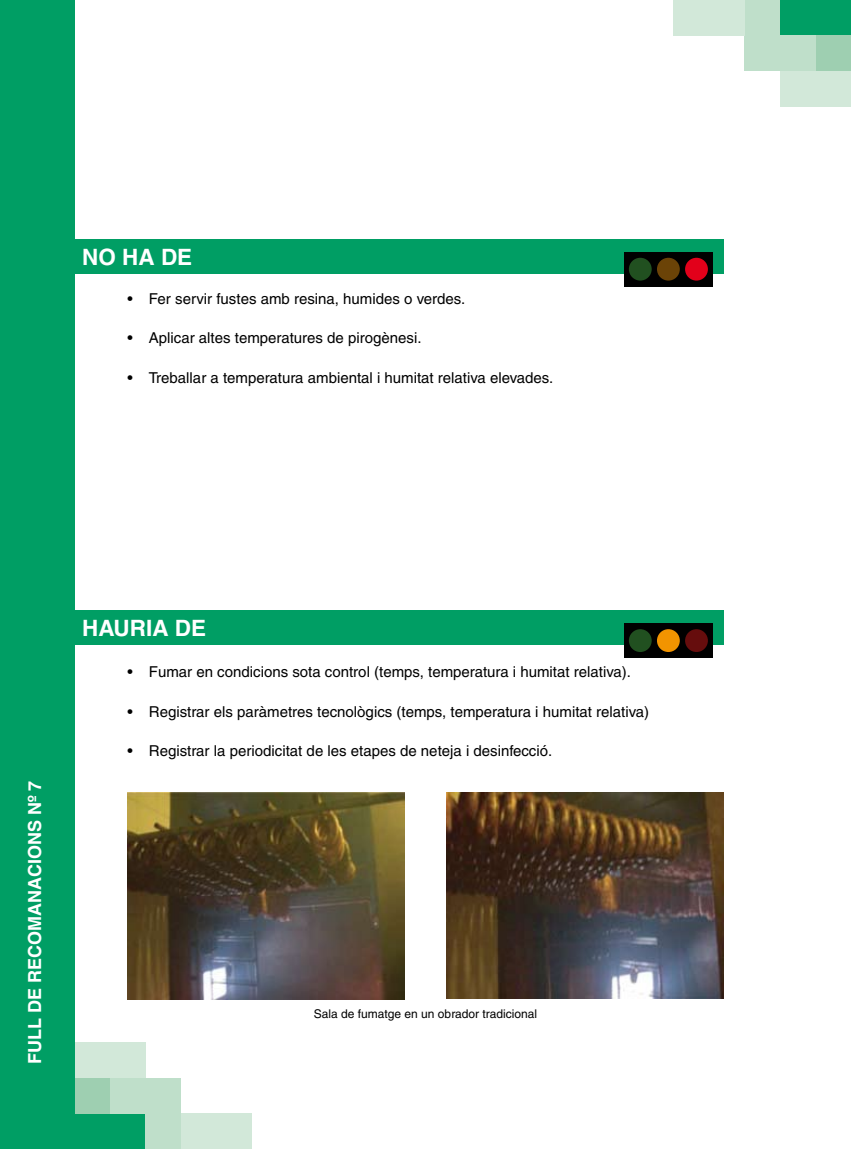
<style>
.page{position:relative;width:851px;height:1149px;background:#fff}
.page>*{position:absolute;margin:0;border:0;box-sizing:border-box;transform-origin:0 0}
.t1{font:700 22.5px "Helvetica";color:#fff}
.t2{font:700 18px "Helvetica";color:#fff}
.t3{font:15px "Helvetica";color:#000}
.t4{font:12px "Helvetica";color:#000}
</style>
<div class="page">
<div style="left:74px;top:239px;width:649px;height:34px;background:#009e64"></div>
<div style="left:74px;top:610px;width:649px;height:34px;background:#009e64"></div>
<div style="left:624px;top:252px;width:88px;height:34px;background:#000"></div>
<div style="left:628px;top:258px;width:23px;height:22px;background:#215020;border-radius:50%"></div>
<div style="left:657px;top:258px;width:22px;height:22px;background:#6b4307;border-radius:50%"></div>
<div style="left:685px;top:258px;width:22px;height:22px;background:#e2001a;border-radius:50%"></div>
<div style="left:624px;top:623px;width:88px;height:34px;background:#000"></div>
<div style="left:628px;top:629px;width:23px;height:22px;background:#215020;border-radius:50%"></div>
<div style="left:657px;top:629px;width:22px;height:22px;background:#f29400;border-radius:50%"></div>
<div style="left:685px;top:629px;width:22px;height:22px;background:#660d0d;border-radius:50%"></div>
<div style="left:74px;top:1112px;width:36px;height:36px;background:#009e64"></div>
<div style="left:110px;top:1112px;width:35px;height:36px;background:#009e64"></div>
<div style="left:145px;top:1112px;width:36px;height:36px;background:#bfdfca"></div>
<div style="left:74px;top:1077px;width:36px;height:35px;background:#9ecfb1"></div>
<div style="left:110px;top:1077px;width:35px;height:35px;background:#bfdfca"></div>
<div style="left:145px;top:1077px;width:36px;height:35px;background:#bfdfca"></div>
<div style="left:74px;top:1042px;width:36px;height:35px;background:#d2e8d9"></div>
<div style="left:110px;top:1042px;width:35px;height:35px;background:#d2e8d9"></div>
<div style="left:181px;top:1112px;width:35px;height:36px;background:#d2e8d9"></div>
<div style="left:216px;top:1112px;width:36px;height:36px;background:#d2e8d9"></div>
<div style="left:0;top:0;width:74px;height:1148px;background:#009e64"></div>
<img style="left:128px;top:792px;width:276px;height:207px">
<img style="left:446px;top:792px;width:277px;height:206px">
<div style="left:815px;top:0;width:35px;height:36px;background:#009e64"></div>
<div style="left:780px;top:0;width:35px;height:36px;background:#009e64"></div>
<div style="left:744px;top:0;width:36px;height:36px;background:#bfdfca"></div>
<div style="left:815px;top:36px;width:35px;height:35px;background:#9ecfb1"></div>
<div style="left:780px;top:36px;width:35px;height:35px;background:#bfdfca"></div>
<div style="left:744px;top:36px;width:36px;height:35px;background:#bfdfca"></div>
<div style="left:815px;top:71px;width:35px;height:35px;background:#d2e8d9"></div>
<div style="left:780px;top:71px;width:35px;height:35px;background:#d2e8d9"></div>
<div style="left:708px;top:0;width:36px;height:36px;background:#d2e8d9"></div>
<div style="left:673px;top:0;width:36px;height:36px;background:#d2e8d9"></div>
<h1 class="t1" style="left:82px;top:243px;width:112px">NO HA DE</h1>
<p class="t3" style="left:128px;top:289px;width:7px">•</p>
<p class="t3" style="left:128px;top:329px;width:7px">•</p>
<p class="t3" style="left:128px;top:369px;width:7px">•</p>
<p class="t3" style="left:149px;top:289px;width:318px">Fer servir fustes amb resina, humides o verdes.</p>
<p class="t3" style="left:149px;top:329px;width:274px">Aplicar altes temperatures de pirogènesi.</p>
<p class="t3" style="left:149px;top:369px;width:406px">Treballar a temperatura ambiental i humitat relativa elevades.</p>
<p class="t2" style="left:24px;top:1063px;width:284px;rotate:-90deg">FULL DE RECOMANACIONS Nº 7</p>
<h1 class="t1" style="left:82px;top:614px;width:125px">HAURIA DE</h1>
<p class="t3" style="left:128px;top:662px;width:7px">•</p>
<p class="t3" style="left:128px;top:702px;width:7px">•</p>
<p class="t3" style="left:128px;top:742px;width:7px">•</p>
<p class="t3" style="left:149px;top:662px;width:483px">Fumar en condicions sota control (temps, temperatura i humitat relativa).</p>
<p class="t3" style="left:149px;top:702px;width:501px">Registrar els paràmetres tecnològics (temps, temperatura i humitat relativa)</p>
<p class="t3" style="left:149px;top:742px;width:405px">Registrar la periodicitat de les etapes de neteja i desinfecció.</p>
<p class="t4" style="left:314px;top:1006px;width:225px">Sala de fumatge en un obrador tradicional</p>
</div>
